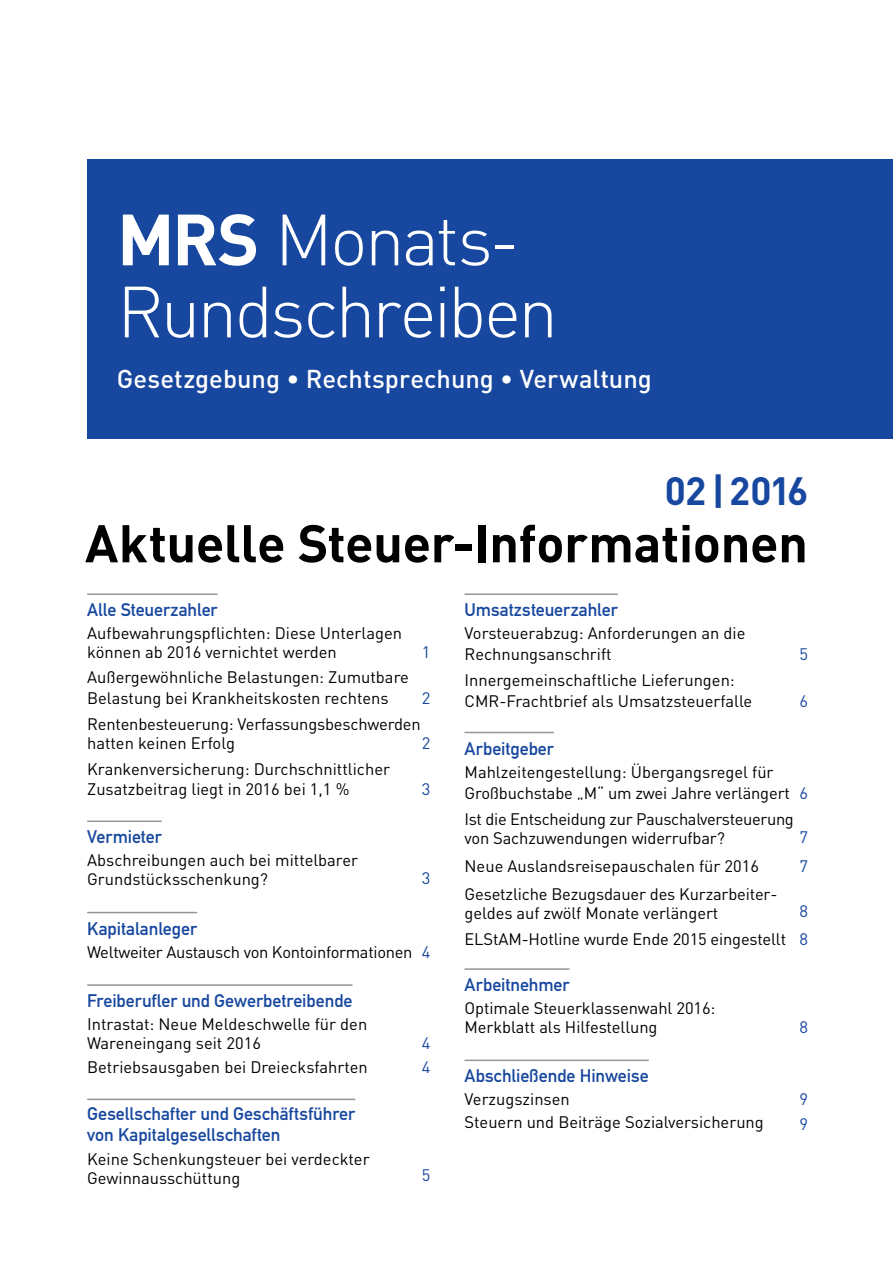
<style>
.page{position:relative;width:893px;height:1263px;background:#fff}
.page>*{position:absolute;margin:0;border:0;box-sizing:border-box;transform-origin:0 0}
.t1{font:300 71.25px/72px "DIN Pro";letter-spacing:-.04em;color:#fff}
.t2{font:700 52.2px "DIN Pro";letter-spacing:-.01em;color:#000}
.t3{font:700 39px "DIN Pro";color:#17479e}
.t4{font:500 25.5px "DIN Pro";color:#fff}
.t5{font:18px/21px "DIN Mittelschrift Std";letter-spacing:-.005em;color:#17479e}
.t6{font:16.5px/18.8px "DIN Pro";color:#000}
.t7{font:16.5px/19.5px "DIN Pro";letter-spacing:-.02em;color:#000}
.t8{font:16.5px "DIN Pro";color:#17479e}
.s1{font-weight:700}
.s2{color:#17479e}
</style>
<div class="page">
<hr style="left:87px;top:593px;width:131px;height:2px;background:#939598">
<hr style="left:87px;top:820px;width:75px;height:2px;background:#939598">
<hr style="left:87px;top:912px;width:110px;height:1px;background:#939598">
<hr style="left:87px;top:984px;width:266px;height:2px;background:#939598">
<hr style="left:87px;top:1098px;width:268px;height:2px;background:#939598">
<hr style="left:465px;top:593px;width:153px;height:2px;background:#939598">
<hr style="left:465px;top:732px;width:89px;height:1px;background:#939598">
<hr style="left:465px;top:968px;width:104px;height:2px;background:#939598">
<hr style="left:465px;top:1059px;width:184px;height:2px;background:#939598">
<div style="left:87px;top:160px;width:806px;height:279px;background:#17479e"></div>
<h1 class="t1" style="left:117px;top:201px;width:443px"><span class="s1">MRS</span> Monats-<br>Rundschreiben</h1>
<h3 class="t4" style="left:117px;top:361px;width:536px">Gesetzgebung • Rechtsprechung • Verwaltung</h3>
<h3 class="t3" style="left:665px;top:465px;width:145px">02|2016</h3>
<h2 class="t2" style="left:85px;top:508px;width:724px">Aktuelle Steuer-Informationen</h2>
<p class="t5" style="left:87px;top:599px;width:132px">Alle Steuerzahler</p>
<p class="t6" style="left:87px;top:623px;width:316px">Aufbewahrungspflichten: Diese Unterlagen können ab 2016 vernichtet werden</p>
<p class="t6" style="left:87px;top:665px;width:323px;line-height:21px">Außergewöhnliche Belastungen: Zumutbare<br>Belastung bei Krankheitskosten rechtens</p>
<p class="t8" style="left:422px;top:641px;width:10px">1</p>
<p class="t8" style="left:422px;top:686px;width:10px">2</p>
<p class="t6" style="left:87px;top:713px;width:335px;line-height:19.5px">Rentenbesteuerung: Verfassungsbeschwerden hatten keinen Erfolg</p>
<p class="t8" style="left:422px;top:732px;width:10px">2</p>
<p class="t6" style="left:87px;top:758px;width:304px;line-height:20.2px">Krankenversicherung: Durchschnittlicher<br>Zusatzbeitrag liegt in 2016 bei 1,1 %</p>
<p class="t5" style="left:87px;top:826px;width:76px">Vermieter</p>
<p class="t6" style="left:87px;top:850px;width:272px">Abschreibungen auch bei mittelbarer<br>Grundstücksschenkung?</p>
<p class="t8" style="left:422px;top:778px;width:10px">3</p>
<p class="t8" style="left:422px;top:866px;width:10px">3</p>
<p class="t5" style="left:87px;top:918px;width:111px">Kapitalanleger</p>
<p class="t7" style="left:87px;top:941px;width:345px">Weltweiter Austausch von Kontoinformationen <span class="s2">4</span></p>
<p class="t5" style="left:87px;top:990px;width:267px">Freiberufler und Gewerbetreibende</p>
<p class="t6" style="left:87px;top:1014px;width:282px">Intrastat: Neue Meldeschwelle für den<br>Wareneingang seit 2016</p>
<p class="t8" style="left:422px;top:1032px;width:10px">4</p>
<p class="t6" style="left:87px;top:1057px;width:282px">Betriebsausgaben bei Dreiecksfahrten</p>
<p class="t8" style="left:422px;top:1056px;width:10px">4</p>
<p class="t5" style="left:87px;top:1103px;width:270px">Gesellschafter und Geschäftsführer von Kapitalgesellschaften</p>
<p class="t6" style="left:87px;top:1149px;width:284px">Keine Schenkungsteuer bei verdeckter<br>Gewinnausschüttung</p>
<p class="t8" style="left:422px;top:1164px;width:10px">5</p>
<p class="t5" style="left:465px;top:599px;width:155px">Umsatzsteuerzahler</p>
<p class="t6" style="left:465px;top:622px;width:282px;line-height:21px">Vorsteuerabzug: Anforderungen an die<br>Rechnungsanschrift</p>
<p class="t6" style="left:465px;top:669px;width:289px;line-height:20.2px">Innergemeinschaftliche Lieferungen:<br>CMR-Frachtbrief als Umsatzsteuerfalle</p>
<p class="t8" style="left:799px;top:643px;width:10px">5</p>
<p class="t8" style="left:799px;top:689px;width:10px">6</p>
<p class="t5" style="left:465px;top:738px;width:91px">Arbeitgeber</p>
<p class="t6" style="left:465px;top:760px;width:345px;line-height:21px">Mahlzeitengestellung: Übergangsregel für<br>Großbuchstabe „M“ um zwei Jahre verlängert <span class="s2">6</span></p>
<p class="t7" style="left:465px;top:808px;width:331px">Ist die Entscheidung zur Pauschalversteuerung von Sachzuwendungen widerrufbar?</p>
<p class="t8" style="left:799px;top:825px;width:10px">7</p>
<p class="t6" style="left:465px;top:856px;width:296px">Neue Auslandsreisepauschalen für 2016</p>
<p class="t8" style="left:799px;top:855px;width:10px">7</p>
<p class="t6" style="left:465px;top:884px;width:315px">Gesetzliche Bezugsdauer des Kurzarbeiter--- geldes auf zwölf Monate verlängert</p>
<p class="t6" style="left:465px;top:897px;width:345px;line-height:27.5px;text-align:right"><span class="s2">8<br></span>ELStAM-Hotline wurde Ende 2015 eingestellt <span class="s2">8</span></p>
<p class="t5" style="left:465px;top:974px;width:106px">Arbeitnehmer</p>
<p class="t6" style="left:465px;top:998px;width:252px">Optimale Steuerklassenwahl 2016:<br>Merkblatt als Hilfestellung</p>
<p class="t8" style="left:799px;top:1016px;width:10px">8</p>
<p class="t5" style="left:465px;top:1066px;width:186px">Abschließende Hinweise</p>
<p class="t6" style="left:465px;top:1089px;width:107px">Verzugszinsen</p>
<p class="t8" style="left:799px;top:1088px;width:10px">9</p>
<p class="t6" style="left:465px;top:1112px;width:301px">Steuern und Beiträge Sozialversicherung</p>
<p class="t8" style="left:799px;top:1113px;width:10px">9</p>
</div>
